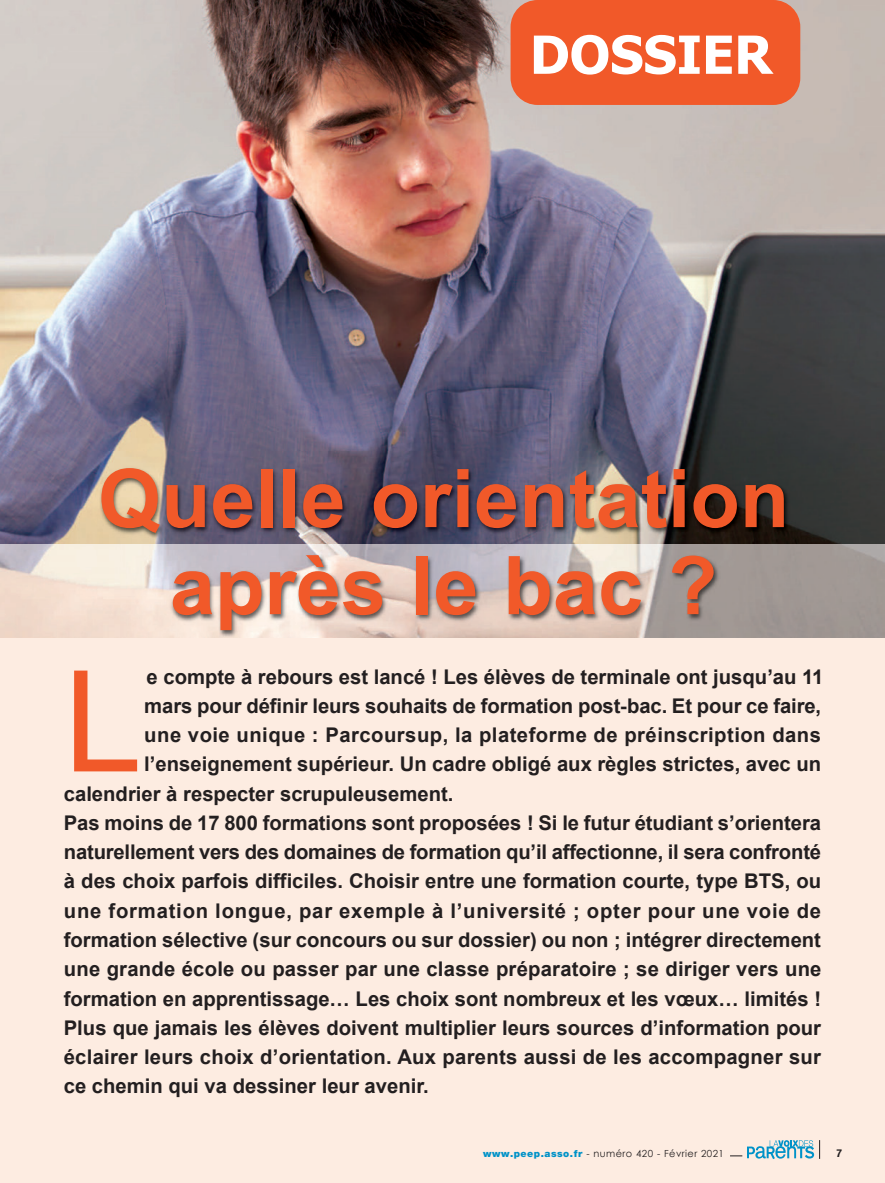
<style>
.page{position:relative;width:885px;height:1183px;background:#fff}
.page>*{position:absolute;margin:0;border:0;box-sizing:border-box;transform-origin:0 0}
.t1{font:140.7px "Arial";color:#f15929}
.t2{font:700 81px/87px "Arial";color:#f15929;text-align:center}
.t3{font:700 52.5px "Tahoma";color:#fff}
.t4{font:700 20.25px "Arial";color:#231f20}
.t5{font:700 20.25px "Arial";letter-spacing:.04em;color:#231f20}
.t6{font:700 20.25px "Arial";letter-spacing:.025em;color:#231f20}
.t7{font:11.25px "Mono Alphabet";color:#231f20}
.t8{font:9.75px "Century Gothic";letter-spacing:.045em;color:#231f20}
.s1{font-family:"Helvetica Neue LT Pro";font-weight:900;color:#0092c8}
</style>
<div class="page">
<img style="left:0;top:0;width:884px;height:451px">
<div style="left:510px;top:0;width:290px;height:105px;background:#f15929;border-radius:27px"></div>
<img style="left:0;top:451px;width:884px;height:187px">
<div style="left:0;top:638px;width:884px;height:544px;background:#fdece1"></div>
<svg style="left:730px;top:1140px;width:90px;height:18px"></svg>
<h3 class="t3" style="left:530px;top:21px;width:244px">DOSSIER</h3>
<h2 class="t2" style="left:98px;top:455px;width:692px">Quelle orientation après le bac ?</h2>
<h1 class="t1" style="left:64px;top:643px;width:80px">L</h1>
<p class="t4" style="left:147px;top:665px;width:678px">e compte à rebours est lancé ! Les élèves de terminale ont jusqu’au 11</p>
<p class="t4" style="left:144px;top:694px;width:678px">mars pour définir leurs souhaits de formation post-bac. et pour ce faire,</p>
<p class="t6" style="left:144px;top:723px;width:678px">une voie unique : Parcoursup, la plateforme de préinscription dans</p>
<p class="t4" style="left:144px;top:752px;width:678px">l’enseignement supérieur. Un cadre obligé aux règles strictes, avec un</p>
<p class="t4" style="left:64px;top:782px;width:391px">calendrier à respecter scrupuleusement.</p>
<p class="t4" style="left:64px;top:811px;width:758px">Pas moins de 17 800 formations sont proposées ! si le futur étudiant s’orientera</p>
<p class="t4" style="left:64px;top:840px;width:758px">naturellement vers des domaines de formation qu’il affectionne, il sera confronté</p>
<p class="t4" style="left:64px;top:869px;width:758px">à des choix parfois difficiles. Choisir entre une formation courte, type BTs, ou</p>
<p class="t5" style="left:64px;top:899px;width:758px">une formation longue, par exemple à l’université ; opter pour une voie de</p>
<p class="t4" style="left:64px;top:928px;width:758px">formation sélective (sur concours ou sur dossier) ou non ; intégrer directement</p>
<p class="t4" style="left:64px;top:957px;width:759px">une grande école ou passer par une classe préparatoire ; se diriger vers une</p>
<p class="t4" style="left:64px;top:986px;width:758px">formation en apprentissage… Les choix sont nombreux et les vœux… limités !</p>
<p class="t4" style="left:64px;top:1016px;width:759px">Plus que jamais les élèves doivent multiplier leurs sources d’information pour</p>
<p class="t4" style="left:64px;top:1045px;width:758px">éclairer leurs choix d’orientation. Aux parents aussi de les accompagner sur</p>
<p class="t4" style="left:64px;top:1074px;width:366px">ce chemin qui va dessiner leur avenir.</p>
<p class="t8" style="left:483px;top:1146px;width:242px"><span class="s1">www.peep.asso.fr</span> - numéro 420 - Février 2021</p>
<p class="t7" style="left:836px;top:1146px;width:8px">7</p>
</div>
